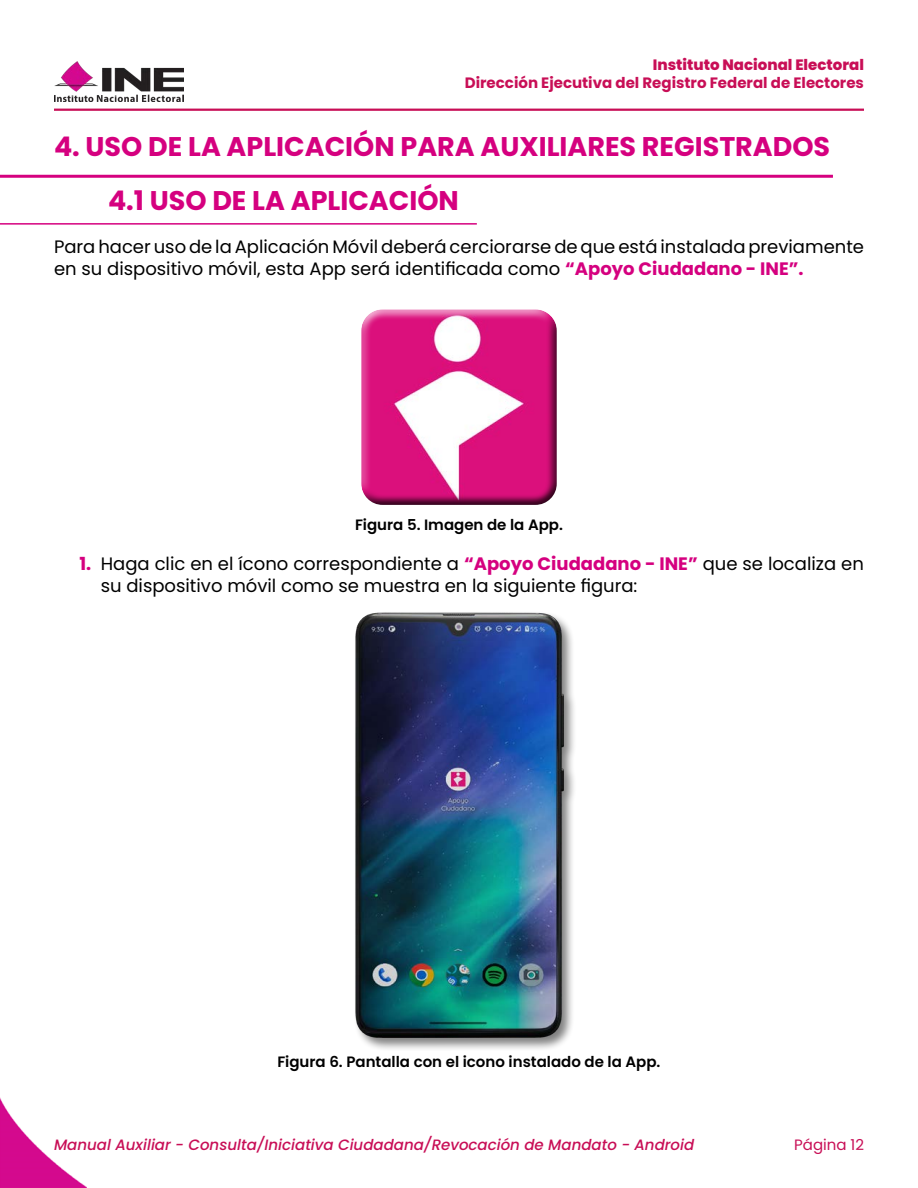
<style>
.page{position:relative;width:918px;height:1188px;background:#fff}
.page>*{position:absolute;margin:0;border:0;box-sizing:border-box;transform-origin:0 0}
.t1{font:700 27px/54px "Poppins";color:#d5007f}
.t2{font:18px/21.6px "Poppins";color:#000}
.t3{font:italic 500 15px "Poppins";color:#c80e56}
.t4{font:600 15px "Poppins";color:#000}
.t5{font:700 15px "Poppins";color:#c80e56}
.t6{font:800 15px "Poppins";color:#c80e56}
.t7{font:15px "Poppins";color:#c80e56}
.s1{font-weight:700;color:#d5007f}
</style>
<div class="page">
<img style="left:54px;top:62px;width:129px;height:40px">
<hr style="left:54px;top:109px;width:810px;height:2px;background:#c80e56">
<img style="left:0;top:1097px;width:87px;height:91px">
<div style="left:353px;top:611px;width:224px;height:441px;background:#000;opacity:.5"></div>
<img style="left:355px;top:613px;width:208px;height:425px">
<hr style="left:0;top:175px;width:833px;height:3px;background:#d5007f">
<hr style="left:0;top:223px;width:477px;height:2px;background:#d5007f">
<div style="left:349px;top:297px;width:212px;height:201px;background:#fff;opacity:.75"></div>
<div style="left:356px;top:313px;width:213px;height:193px;background:#000;opacity:.75"></div>
<p class="t6" style="left:653px;top:56px;width:213px">Instituto Nacional Electoral</p>
<p class="t5" style="left:465px;top:74px;width:401px">Dirección Ejecutiva del Registro Federal de Electores</p>
<h1 class="t1" style="left:108px;top:120px;width:724px;text-indent:-54px">4. USO DE LA APLICACIÓN PARA AUXILIARES REGISTRADOS<br>4.1 USO DE LA APLICACIÓN</h1>
<p class="t2" style="left:54px;top:236px;width:812px">Para hacer uso de la Aplicación Móvil deberá cerciorarse de que está instalada previamente en su dispositivo móvil, esta App será identificada como <span class="s1">“Apoyo Ciudadano - INE”.</span></p>
<p class="t4" style="left:355px;top:516px;width:209px">Figura 5. Imagen de la App.</p>
<p class="t2" style="left:101px;top:553px;width:765px;text-indent:-21px"><span class="s1">1.</span> Haga clic en el ícono correspondiente a <span class="s1">“Apoyo Ciudadano - INE”</span> que se localiza en su dispositivo móvil como se muestra en la siguiente figura:</p>
<p class="t4" style="left:277px;top:1053px;width:385px">Figura 6. Pantalla con el icono instalado de la App.</p>
<p class="t3" style="left:54px;top:1136px;width:642px">Manual Auxiliar - Consulta/Iniciativa Ciudadana/Revocación de Mandato - Android</p>
<p class="t7" style="left:794px;top:1136px;width:71px">Página 12</p>
</div>
